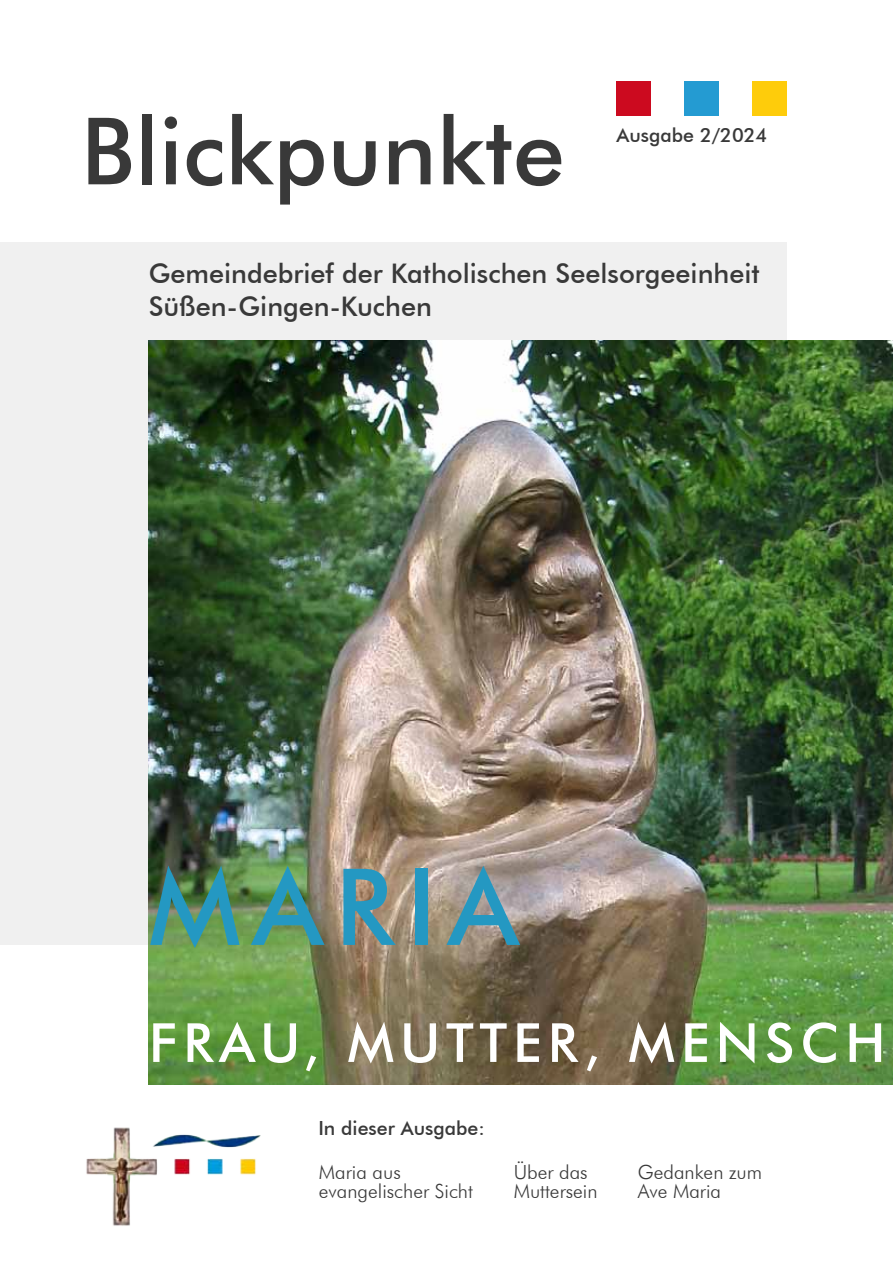
<style>
.page{position:relative;width:893px;height:1263px;background:#fff}
.page>*{position:absolute;margin:0;border:0;box-sizing:border-box;transform-origin:0 0}
.t1{font:500 106.5px "Futura BT";letter-spacing:.11em;color:#2498c2}
.t2{font:500 93px "Futura BT";color:#393939}
.t3{font:500 54px "Futura BT";letter-spacing:.11em;color:#fff}
.t4{font:500 27px/33px "Futura BT";color:#393939}
.t5{font:300 19.5px/19.5px "Futura BT";color:#393939}
.t6{font:500 19.5px "Futura BT";color:#393939}
</style>
<div class="page">
<img style="left:86px;top:1127px;width:175px;height:99px">
<div style="left:0;top:243px;width:787px;height:702px;background:#f0f0f0"></div>
<img style="left:149px;top:340px;width:744px;height:744px">
<div style="left:753px;top:82px;width:34px;height:34px;background:#fecc0b"></div>
<div style="left:685px;top:82px;width:34px;height:34px;background:#249bd2"></div>
<div style="left:617px;top:82px;width:34px;height:34px;background:#cc0a1f"></div>
<h2 class="t2" style="left:81px;top:95px;width:485px">Blickpunkte</h2>
<p class="t6" style="left:617px;top:123px;width:152px">Ausgabe 2/2024</p>
<p class="t4" style="left:149px;top:256px;width:612px">Gemeindebrief der Katholischen Seelsorgeeinheit<br>Süßen-Gingen-Kuchen</p>
<h1 class="t1" style="left:149px;top:842px;width:371px">MARIA</h1>
<h3 class="t3" style="left:149px;top:1010px;width:738px">FRAU, MUTTER, MENSCH</h3>
<p class="t6" style="left:318px;top:1116px;width:168px">In dieser Ausgabe:</p>
<p class="t5" style="left:319px;top:1162px;width:155px">Maria aus evangelischer Sicht</p>
<p class="t5" style="left:514px;top:1162px;width:85px">Über das<br>Muttersein</p>
<p class="t5" style="left:638px;top:1162px;width:126px">Gedanken zum<br>Ave Maria</p>
</div>
